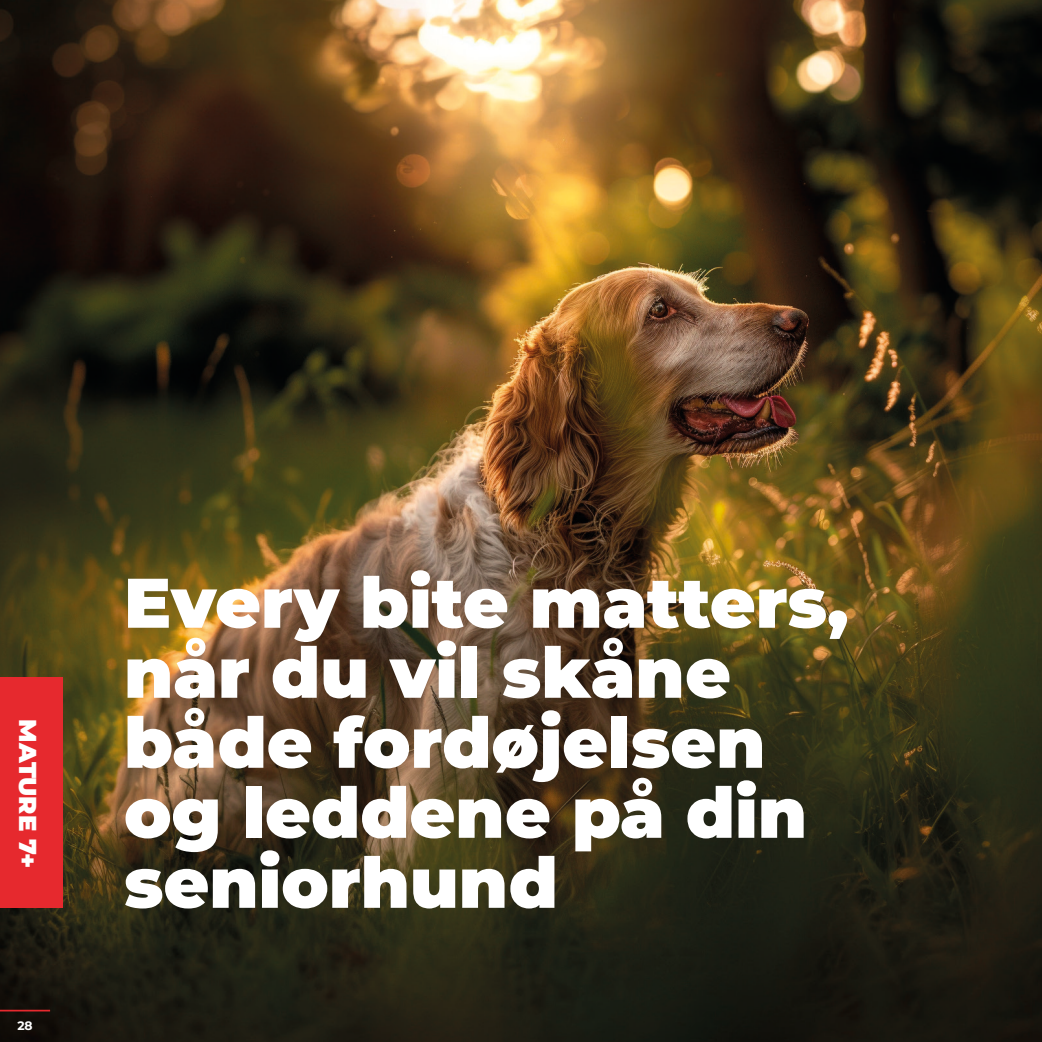
<style>
.page{position:relative;width:1042px;height:1042px;background:#fff}
.page>*{position:absolute;margin:0;border:0;box-sizing:border-box;transform-origin:0 0}
.t1{font:900 70px/70px "Montserrat";color:#fff}
.t2{font:900 24.5px "Montserrat";color:#fff}
.Rubrik{font:700 12.25px "Montserrat";color:#fff}
</style>
<div class="page">
<img style="left:0;top:0;width:1042px;height:1042px">
<div style="left:0;top:677px;width:63px;height:231px;background:#e6292e"></div>
<hr style="left:0;top:1009px;width:50px;height:2px;background:#e6292e">
<p class="t2" style="left:44px;top:719px;width:151px;rotate:90deg">MATURE 7+</p>
<p class="Rubrik" style="left:17px;top:1017px;width:17px">28</p>
<p class="t1" style="left:124px;top:566px;width:726px">Every bite matters, når du vil skåne både fordøjelsen og leddene på din seniorhund</p>
</div>
